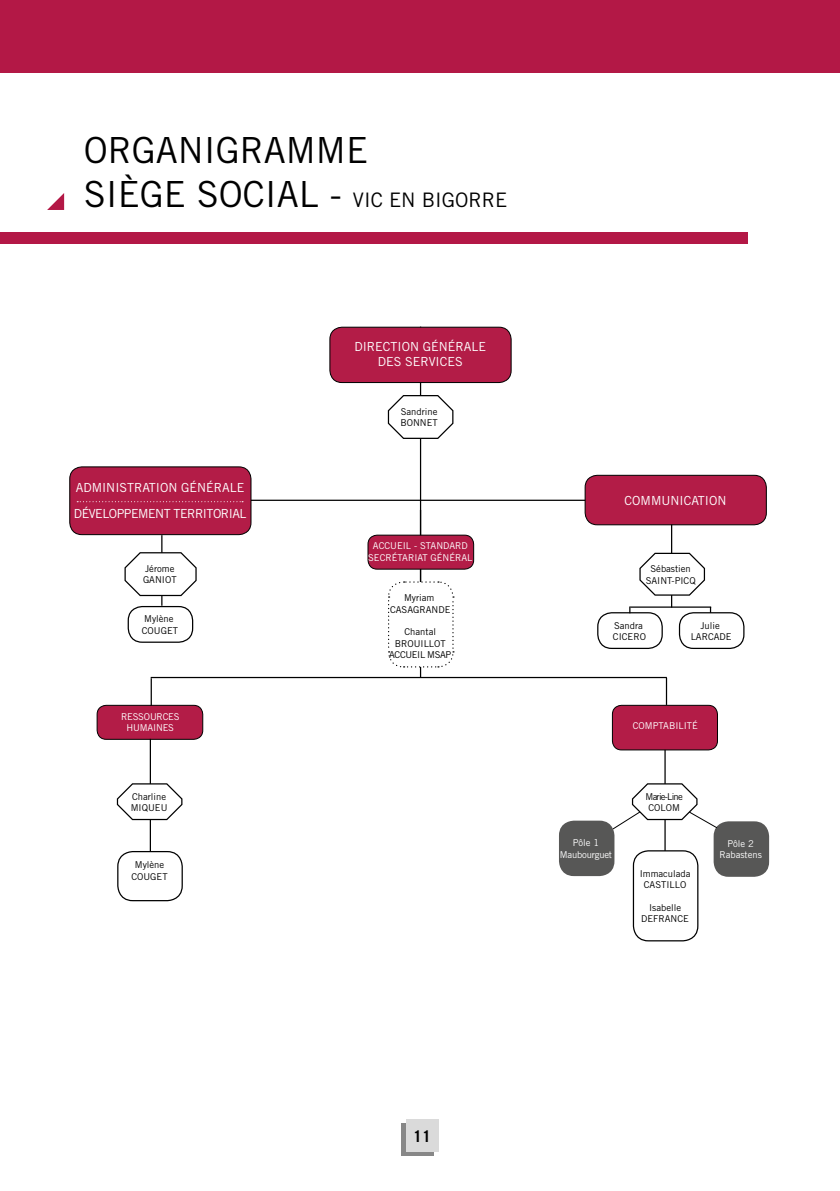
<style>
.page{position:relative;width:840px;height:1191px;background:#fff}
.page>*{position:absolute;margin:0;border:0;box-sizing:border-box;transform-origin:0 0}
.t1{font:36px/44px "Trade Gothic";color:#000}
.t2{font:700 16px "Trade Gothic";color:#000}
.t3{font:12.4px/25.6px "Trade Gothic";letter-spacing:-.04em;color:#fff}
.t4{font:12.4px/15px "Trade Gothic";color:#fff;text-align:center}
.t5{font:9.4px/11.4px "Trade Gothic";color:#000;text-align:center}
.t6{font:9.4px/11.4px "Trade Gothic";color:#fff;text-align:center}
.t7{font:9.4px/11.4px "Trade Gothic";letter-spacing:-.02em;color:#fff;text-align:center}
.t8{font:9.4px/11.4px "Trade Gothic";letter-spacing:-.08em;color:#000;text-align:center}
.s1{font-size:20px}
</style>
<div class="page">
<hr style="left:231px;top:499px;width:380px;height:2px;background:#000">
<hr style="left:419px;top:327px;width:2px;height:350px;background:#000">
<div style="left:368px;top:535px;width:105px;height:34px;background:#b31c47;border-radius:9px"></div>
<div style="left:367px;top:535px;width:107px;height:34px;border:1px solid #000;border-radius:9px"></div>
<svg style="left:388px;top:581px;width:66px;height:87px"></svg>
<div style="left:584px;top:475px;width:181px;height:50px;background:#b31c47;border-radius:12px"></div>
<div style="left:584px;top:475px;width:182px;height:50px;border:1px solid #000;border-radius:12px"></div>
<hr style="left:670px;top:524px;width:2px;height:83px;background:#000">
<div style="left:597px;top:612px;width:65px;height:37px;border:1px solid #000;border-radius:14px"></div>
<svg style="left:639px;top:551px;width:66px;height:45px"></svg>
<div style="left:678px;top:612px;width:66px;height:37px;border:1px solid #000;border-radius:14px"></div>
<div style="left:117px;top:851px;width:66px;height:50px;border:1px solid #000;border-radius:15px"></div>
<div style="left:97px;top:705px;width:106px;height:34px;background:#b31c47;border-radius:9px"></div>
<div style="left:97px;top:705px;width:106px;height:34px;border:1px solid #000;border-radius:9px"></div>
<hr style="left:150px;top:739px;width:1px;height:112px;background:#000">
<hr style="left:150px;top:678px;width:2px;height:28px;background:#000">
<svg style="left:116px;top:782px;width:67px;height:38px"></svg>
<div style="left:330px;top:327px;width:181px;height:55px;background:#b31c47;border-radius:12px"></div>
<div style="left:329px;top:327px;width:182px;height:56px;border:1px solid #000;border-radius:12px"></div>
<hr style="left:630px;top:606px;width:80px;height:2px;background:#000">
<div style="left:70px;top:467px;width:181px;height:67px;background:#b31c47;border-radius:12px"></div>
<div style="left:69px;top:466px;width:182px;height:69px;border:1px solid #000;border-radius:12px"></div>
<hr style="left:161px;top:535px;width:1px;height:71px;background:#000">
<svg style="left:124px;top:551px;width:73px;height:46px"></svg>
<div style="left:128px;top:606px;width:65px;height:37px;border:1px solid #000;border-radius:14px"></div>
<hr style="left:664px;top:748px;width:1px;height:152px;background:#000">
<div style="left:612px;top:705px;width:105px;height:45px;background:#b31c47;border-radius:9px"></div>
<div style="left:611px;top:705px;width:106px;height:45px;border:1px solid #000;border-radius:9px"></div>
<svg style="left:665px;top:678px;width:1px;height:27px"></svg>
<div style="left:633px;top:851px;width:64px;height:89px;background:#fff;border-radius:15px"></div>
<div style="left:632px;top:850px;width:66px;height:91px;border:1px solid #000;border-radius:15px"></div>
<hr style="left:151px;top:677px;width:515px;height:1px;background:#000">
<svg style="left:387px;top:394px;width:67px;height:45px"></svg>
<svg style="left:77px;top:501px;width:166px;height:1px"></svg>
<div style="left:713px;top:821px;width:55px;height:55px;background:#575756;border-radius:15px"></div>
<div style="left:558px;top:820px;width:56px;height:56px;background:#575756;border-radius:15px"></div>
<svg style="left:611px;top:782px;width:107px;height:48px"></svg>
<div style="left:0;top:0;width:839px;height:72px;background:#b31846"></div>
<svg style="left:47px;top:193px;width:17px;height:17px"></svg>
<div style="left:0;top:233px;width:746px;height:11px;background:#b31846"></div>
<div style="left:401px;top:1123px;width:33px;height:33px;background:#878787"></div>
<div style="left:405px;top:1119px;width:33px;height:32px;background:#dadada"></div>
<h1 class="t1" style="left:84px;top:127px;width:425px">ORGANIGRAMME<br>SIÈGE SOCIAL - <span class="s1">VIC EN BIGORRE</span></h1>
<h3 class="t4" style="left:354px;top:338px;width:133px">DIRECTION GÉNÉRALE<br>DES SERVICES</h3>
<h3 class="t3" style="left:74px;top:475px;width:174px">ADMINISTRATION GÉNÉRALE<br>DÉVELOPPEMENT TERRITORIAL</h3>
<p class="t5" style="left:143px;top:563px;width:35px;text-align:left">Jérome<br>GANIOT</p>
<p class="t5" style="left:142px;top:613px;width:38px;text-align:left">Mylène<br>COUGET</p>
<p class="t7" style="left:121px;top:710px;width:60px">RESSOURCES<br>HUMAINES</p>
<p class="t5" style="left:131px;top:790px;width:38px;text-align:left">Charline<br>MIQUEU</p>
<p class="t5" style="left:131px;top:859px;width:38px">Mylène<br>COUGET</p>
<p class="t5" style="left:400px;top:406px;width:39px;text-align:left">Sandrine<br>BONNET</p>
<p class="t6" style="left:368px;top:540px;width:106px">ACCUEIL - STANDARD<br>SECRÉTARIAT GÉNÉRAL</p>
<p class="t5" style="left:390px;top:592px;width:62px">Myriam<br>CASAGRANDE</p>
<p class="t5" style="left:389px;top:626px;width:63px">Chantal<br>BROUILLOT<br>ACCUEIL MSAP</p>
<h3 class="t4" style="left:624px;top:492px;width:103px">COMMUNICATION</h3>
<p class="t5" style="left:645px;top:563px;width:51px">Sébastien<br>SAINT-PICQ</p>
<p class="t5" style="left:690px;top:619px;width:42px">Julie<br>LARCADE</p>
<p class="t5" style="left:612px;top:619px;width:35px;text-align:left">Sandra<br>CICERO</p>
<p class="t6" style="left:632px;top:720px;width:66px">COMPTABILITÉ</p>
<p class="t7" style="left:559px;top:837px;width:54px">Pôle 1<br>Maubourguet</p>
<p class="t8" style="left:645px;top:790px;width:39px">Marie-Line<br>COLOM</p>
<p class="t5" style="left:639px;top:867px;width:52px">Immaculada<br>CASTILLO</p>
<p class="t5" style="left:641px;top:901px;width:49px">Isabelle<br>DEFRANCE</p>
<p class="t6" style="left:719px;top:838px;width:44px">Pôle 2<br>Rabastens</p>
<h2 class="t2" style="left:413px;top:1126px;width:19px">11</h2>
</div>
